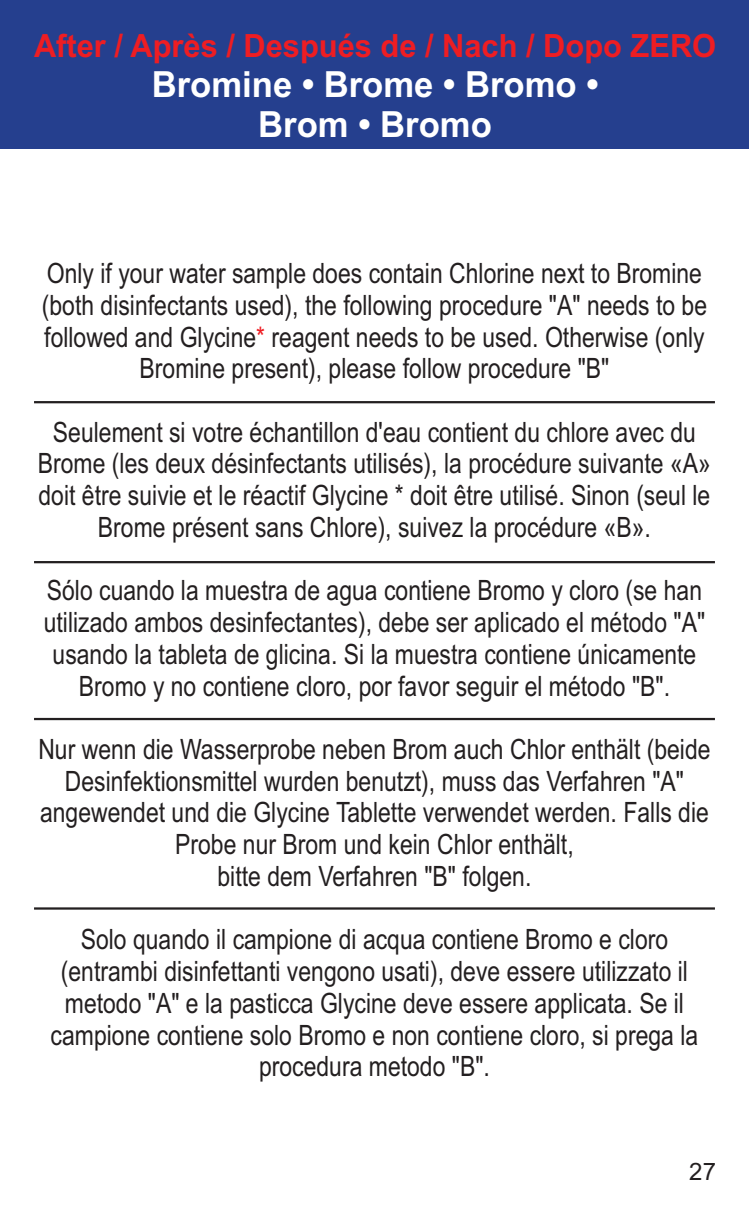
<style>
.page{position:relative;width:749px;height:1214px;background:#fff}
.page>*{position:absolute;margin:0;border:0;box-sizing:border-box;transform-origin:0 0}
.t1{font:700 36px/40.4px "Arial";color:#fff;text-align:center;scale:.96 1}
.t2{font:700 32px "Arial";color:#ee1d23;scale:.96 1}
.t3{font:28px/31.6px "Arial Narrow";color:#231f20;text-align:center}
.t4{font:24px "Arial";color:#231f20}
.s1{color:#ee1d23}
</style>
<div class="page">
<div style="left:0;top:0;width:748px;height:148px;background:#253f8e"></div>
<hr style="left:34px;top:401px;width:680px;height:2px;background:#231f20">
<hr style="left:34px;top:561px;width:680px;height:2px;background:#231f20">
<hr style="left:34px;top:717px;width:680px;height:3px;background:#231f20">
<hr style="left:34px;top:907px;width:680px;height:2px;background:#231f20">
<p class="t2" style="left:34px;top:34px;width:712px">After / Après / Después de / Nach / Dopo ZERO</p>
<p class="t1" style="left:152px;top:67px;width:466px">Bromine • Brome • Bromo •<br>Brom • Bromo</p>
<p class="t3" style="left:42px;top:260px;width:666px">Only if your water sample does contain Chlorine next to Bromine (both disinfectants used), the following procedure "A" needs to be followed and Glycine<span class="s1">*</span> reagent needs to be used. Otherwise (only Bromine present), please follow procedure "B"</p>
<p class="t3" style="left:38px;top:418px;width:674px">Seulement si votre échantillon d'eau contient du chlore avec du Brome (les deux désinfectants utilisés), la procédure suivante «A» doit être suivie et le réactif Glycine * doit être utilisé. Sinon (seul le Brome présent sans Chlore), suivez la procédure «B».</p>
<p class="t3" style="left:44px;top:577px;width:662px">Sólo cuando la muestra de agua contiene Bromo y cloro (se han utilizado ambos desinfectantes), debe ser aplicado el método "A" usando la tableta de glicina. Si la muestra contiene únicamente Bromo y no contiene cloro, por favor seguir el método "B".</p>
<p class="t3" style="left:38px;top:735px;width:673px">Nur wenn die Wasserprobe neben Brom auch Chlor enthält (beide Desinfektionsmittel wurden benutzt), muss das Verfahren "A" angewendet und die Glycine Tablette verwendet werden. Falls die Probe nur Brom und kein Chlor enthält,<br>bitte dem Verfahren "B" folgen.</p>
<p class="t3" style="left:51px;top:926px;width:649px">Solo quando il campione di acqua contiene Bromo e cloro (entrambi disinfettanti vengono usati), deve essere utilizzato il metodo "A" e la pasticca Glycine deve essere applicata. Se il campione contiene solo Bromo e non contiene cloro, si prega la procedura metodo "B".</p>
<p class="t4" style="left:689px;top:1161px;width:28px">27</p>
</div>
